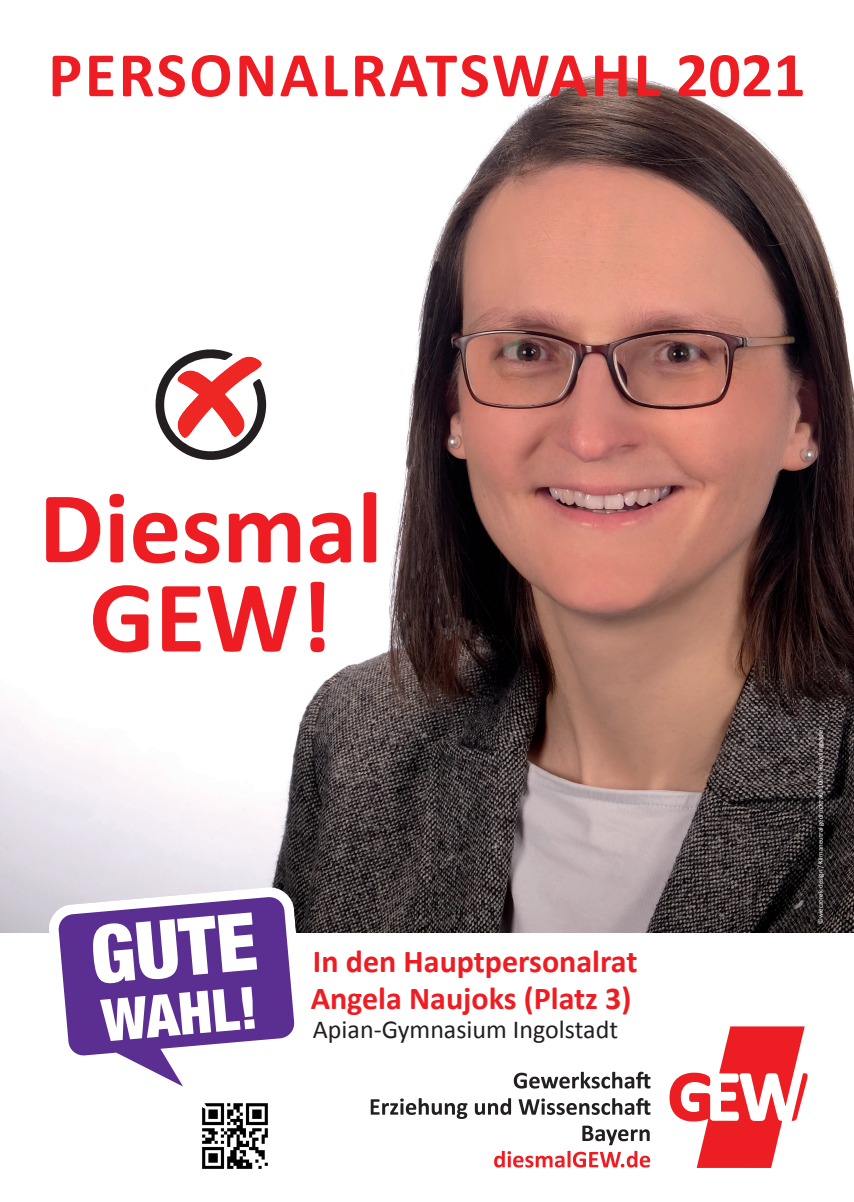
<style>
.page{position:relative;width:854px;height:1202px;background:#fff}
.page>*{position:absolute;margin:0;border:0;box-sizing:border-box;transform-origin:0 0}
.t1{font:700 103px/89.2px "Calibri";color:#ee1d23;text-align:center}
.t2{font:900 condensed 80.1px "Helvetica Neue LT Std";color:#fff}
.t3{font:700 64px "Calibri";letter-spacing:.04em;color:#ee1d23}
.t4{font:900 condensed 58.6px "Helvetica Neue LT Std";color:#fff}
.t5{font:700 32px/37.2px "Calibri";color:#ee1d23}
.t6{font:26px "Calibri";color:#231f20}
.t7{font:7px "Calibri";color:#fff}
</style>
<div class="page">
<img style="left:202px;top:1123px;width:66px;height:46px">
<svg style="left:669px;top:1026px;width:138px;height:142px"></svg>
<svg style="left:513px;top:1072px;width:137px;height:16px"></svg>
<svg style="left:370px;top:1098px;width:97px;height:21px"></svg>
<svg style="left:474px;top:1098px;width:37px;height:17px"></svg>
<svg style="left:518px;top:1098px;width:132px;height:17px"></svg>
<svg style="left:582px;top:1126px;width:67px;height:19px"></svg>
<svg style="left:494px;top:1151px;width:156px;height:17px"></svg>
<img style="left:0;top:73px;width:853px;height:860px">
<svg style="left:50px;top:889px;width:252px;height:234px"></svg>
<svg style="left:151px;top:345px;width:119px;height:119px"></svg>
<h3 class="t3" style="left:48px;top:34px;width:758px">PERSONALRATSWAHL 2021</h3>
<h1 class="t1" style="left:39px;top:483px;width:345px">Diesmal<br>GEW!</h1>
<h2 class="t2" style="left:87px;top:906px;width:168px;rotate:-5deg">GUTE</h2>
<h3 class="t4" style="left:99px;top:985px;width:157px;rotate:-5deg">WAHL!</h3>
<h3 class="t5" style="left:310px;top:942px;width:328px">In den Hauptpersonalrat<br>Angela Naujoks (Platz 3)</h3>
<h3 class="t6" style="left:313px;top:1013px;width:306px">Apian-Gymnasium Ingolstadt</h3>
<p class="t7" style="left:815px;top:924px;width:199px;rotate:-90deg">©wieczorek-design / Klimaneutral gedruckt auf 100% Recyclingpapier</p>
</div>
